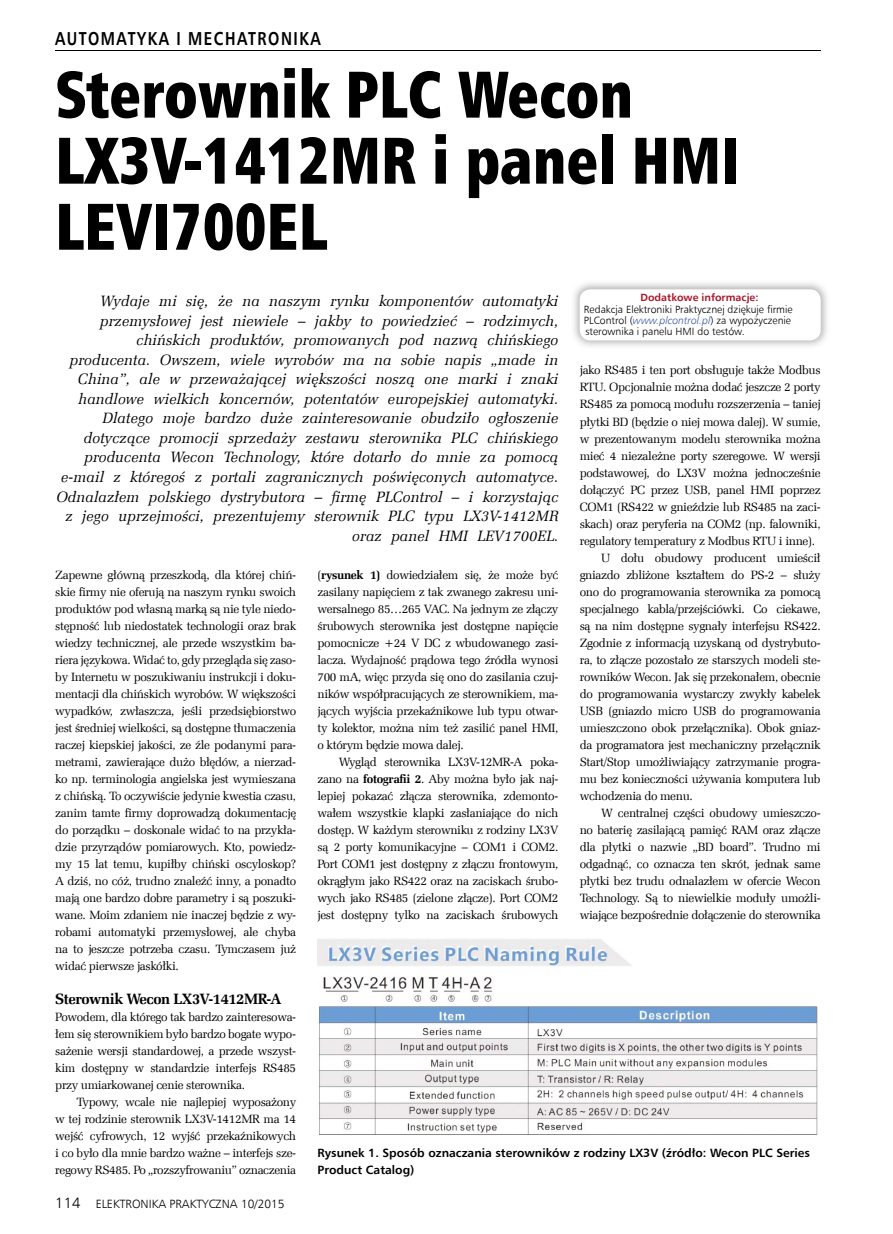
<style>
.page{position:relative;width:893px;height:1234px;background:#fff}
.page>*{position:absolute;margin:0;border:0;box-sizing:border-box;transform-origin:0 0}
.t1{font:66px/66px "Humnst 777 X Blk Cn EU";color:#000;scale:.9 1}
.t2{font:700 18.75px "Humnst 777 EU";letter-spacing:.1em;color:#000;scale:.8 1}
.t3{font:italic 15px/19.5px "Zapf Ellipt EU";letter-spacing:.005em;color:#000;text-align:right}
.t4{font:700 15px "Zapf Ellipt EU";letter-spacing:-.03em;color:#000}
.t5{font:12px/17px "Zapf Ellipt EU";letter-spacing:-.03em;color:#000;text-align:justify}
.t6{font:700 12px/17px "Humnst 777 EU";color:#000}
.t7{font:12px "Humnst 777 Lt EU";color:#000}
.t8{font:10.5px/11.2px "Humnst 777 Lt EU";color:#000}
.t9{font:700 10.5px "Humnst 777 EU";color:#a9132a}
.s1{font-style:italic;color:#3c5ba3}
.s2{font-size:15px}
.s3{font-weight:700}
</style>
<div class="page">
<hr style="left:55px;top:51px;width:766px;height:1px;background:#000">
<img style="left:574px;top:283px;width:253px;height:63px">
<div style="left:580px;top:289px;width:241px;height:51px;background:#fff;border-radius:11px"></div>
<img style="left:317px;top:939px;width:501px;height:196px">
<h2 class="t2" style="left:55px;top:27px;width:333px">AUTOMATYKA I MECHATRONIKA</h2>
<h1 class="t1" style="left:55px;top:62px;width:762px">Sterownik PLC Wecon<br>LX3V-1412MR i panel HMI<br>LEVI700EL</h1>
<p class="t9" style="left:640px;top:291px;width:120px">Dodatkowe informacje:</p>
<p class="t8" style="left:584px;top:303px;width:210px">Redakcja Elektroniki Praktycznej dziękuje firmie<br>PLControl (<span class="s1">www.plcontrol.pl</span>) za wypożyczenie sterownika i panelu HMI do testów.</p>
<p class="t3" style="left:56px;top:292px;width:504px">Wydaje mi się, że na naszym rynku komponentów automatyki przemysłowej jest niewiele – jakby to powiedzieć – rodzimych, chińskich produktów, promowanych pod nazwą chińskiego producenta. Owszem, wiele wyrobów ma na sobie napis „made in China”, ale w przeważającej większości noszą one marki i znaki handlowe wielkich koncernów, potentatów europejskiej automatyki.<br>Dlatego moje bardzo duże zainteresowanie obudziło ogłoszenie dotyczące promocji sprzedaży zestawu sterownika PLC chińskiego producenta Wecon Technology, które dotarło do mnie za pomocą e-mail z któregoś z portali zagranicznych poświęconych automatyce.<br>Odnalazłem polskiego dystrybutora – firmę PLControl – i korzystając z jego uprzejmości, prezentujemy sterownik PLC typu LX3V-1412MR oraz panel HMI LEV1700EL.</p>
<p class="t5" style="left:580px;top:362px;width:242px">jako RS485 i ten port obsługuje także Modbus</p>
<p class="t5" style="left:580px;top:379px;width:242px">RTU. Opcjonalnie można dodać jeszcze 2 porty</p>
<p class="t5" style="left:580px;top:396px;width:242px">RS485 za pomocą modułu rozszerzenia – taniej</p>
<p class="t5" style="left:580px;top:413px;width:242px">płytki BD (będzie o niej mowa dalej). W sumie,</p>
<p class="t5" style="left:580px;top:430px;width:242px">w prezentowanym modelu sterownika można</p>
<p class="t5" style="left:580px;top:447px;width:242px">mieć 4 niezależne porty szeregowe. W wersji</p>
<p class="t5" style="left:580px;top:464px;width:242px">podstawowej, do LX3V można jednocześnie</p>
<p class="t5" style="left:580px;top:481px;width:242px">dołączyć PC przez USB, panel HMI poprzez</p>
<p class="t5" style="left:580px;top:498px;width:242px">COM1 (RS422 w gnieździe lub RS485 na zaci-</p>
<p class="t5" style="left:580px;top:515px;width:242px">skach) oraz peryferia na COM2 (np. falowniki,</p>
<p class="t5" style="left:580px;top:532px;width:237px">regulatory temperatury z Modbus RTU i inne).</p>
<p class="t5" style="left:601px;top:549px;width:221px">U dołu obudowy producent umieścił</p>
<p class="t5" style="left:580px;top:566px;width:242px">gniazdo zbliżone kształtem do PS-2 – służy</p>
<p class="t5" style="left:580px;top:583px;width:242px">ono do programowania sterownika za pomocą</p>
<p class="t5" style="left:580px;top:600px;width:242px">specjalnego kabla/przejściówki. Co ciekawe,</p>
<p class="t5" style="left:580px;top:617px;width:242px">są na nim dostępne sygnały interfejsu RS422.</p>
<p class="t5" style="left:580px;top:634px;width:242px">Zgodnie z informacją uzyskaną od dystrybuto-</p>
<p class="t5" style="left:580px;top:651px;width:242px">ra, to złącze pozostało ze starszych modeli ste-</p>
<p class="t5" style="left:580px;top:668px;width:242px">rowników Wecon. Jak się przekonałem, obecnie</p>
<p class="t5" style="left:580px;top:685px;width:242px">do programowania wystarczy zwykły kabelek</p>
<p class="t5" style="left:580px;top:702px;width:242px">USB (gniazdo micro USB do programowania</p>
<p class="t5" style="left:580px;top:719px;width:242px">umieszczono obok przełącznika). Obok gniaz-</p>
<p class="t5" style="left:580px;top:736px;width:242px">da programatora jest mechaniczny przełącznik</p>
<p class="t5" style="left:580px;top:753px;width:242px">Start/Stop umożliwiający zatrzymanie progra-</p>
<p class="t5" style="left:580px;top:770px;width:242px">mu bez konieczności używania komputera lub</p>
<p class="t5" style="left:580px;top:787px;width:115px">wchodzenia do menu.</p>
<p class="t5" style="left:601px;top:804px;width:221px">W centralnej części obudowy umieszczo-</p>
<p class="t5" style="left:580px;top:821px;width:242px">no baterię zasilającą pamięć RAM oraz złącze</p>
<p class="t5" style="left:580px;top:838px;width:242px">dla płytki o nazwie „BD board”. Trudno mi</p>
<p class="t5" style="left:580px;top:855px;width:242px">odgadnąć, co oznacza ten skrót, jednak same</p>
<p class="t5" style="left:580px;top:872px;width:242px">płytki bez trudu odnalazłem w ofercie Wecon</p>
<p class="t5" style="left:580px;top:889px;width:242px">Technology. Są to niewielkie moduły umożli-</p>
<p class="t5" style="left:580px;top:906px;width:242px">wiające bezpośrednie dołączenie do sterownika</p>
<p class="t5" style="left:55px;top:566px;width:242px">Zapewne główną przeszkodą, dla której chiń&shy;skie firmy nie oferują na naszym rynku swoich produktów pod własną marką są nie tyle niedo&shy;stępność lub niedostatek technologii oraz brak wiedzy technicznej, ale przede wszystkim ba&shy;riera językowa. Widać to, gdy przegląda się zaso&shy;by Internetu w poszukiwaniu instrukcji i doku&shy;mentacji dla chińskich wyrobów. W większości wypadków, zwłaszcza, jeśli przedsiębiorstwo jest średniej wielkości, są dostępne tłumaczenia raczej kiepskiej jakości, ze źle podanymi para&shy;metrami, zawierające dużo błędów, a nierzad&shy;ko np. terminologia angielska jest wymieszana z chińską. To oczywiście jedynie kwestia czasu, zanim tamte firmy doprowadzą dokumentację do porządku – doskonale widać to na przykła&shy;dzie przyrządów pomiarowych. Kto, powiedz&shy;my 15 lat temu, kupiłby chiński oscyloskop?<br>A dziś, no cóż, trudno znaleźć inny, a ponadto mają one bardzo dobre parametry i są poszuki&shy;wane. Moim zdaniem nie inaczej będzie z wy&shy;robami automatyki przemysłowej, ale chyba na to jeszcze potrzeba czasu. Tymczasem już widać pierwsze jaskółki.</p>
<p class="t4" style="left:55px;top:989px;width:227px">Sterownik Wecon LX3V-1412MR-A</p>
<p class="t5" style="left:55px;top:1008px;width:242px">Powodem, dla którego tak bardzo zainteresowa&shy;łem się sterownikiem było bardzo bogate wypo&shy;sażenie wersji standardowej, a przede wszyst&shy;kim dostępny w standardzie interfejs RS485 przy umiarkowanej cenie sterownika.</p>
<p class="t5" style="left:55px;top:1093px;width:242px;text-indent:21px">Typowy, wcale nie najlepiej wyposażony w tej rodzinie sterownik LX3V-1412MR ma 14 wejść cyfrowych, 12 wyjść przekaźnikowych i co było dla mnie bardzo ważne – interfejs sze&shy;regowy RS485. Po „rozszyfrowaniu” oznaczenia</p>
<p class="t7" style="left:55px;top:1196px;width:231px"><span class="s2">114</span> ELEKTRONIKA PRAKTYCZNA 10/2015</p>
<p class="t5" style="left:317px;top:566px;width:242px">(<span class="s3">rysunek 1)</span> dowiedziałem się, że może być zasilany napięciem z tak zwanego zakresu uni&shy;wersalnego 85…265 VAC. Na jednym ze złączy śrubowych sterownika jest dostępne napięcie pomocnicze +24 V DC z wbudowanego zasi&shy;lacza. Wydajność prądowa tego źródła wynosi 700 mA, więc przyda się ono do zasilania czuj&shy;ników współpracujących ze sterownikiem, ma&shy;jących wyjścia przekaźnikowe lub typu otwar&shy;ty kolektor, można nim też zasilić panel HMI, o którym będzie mowa dalej.</p>
<p class="t5" style="left:317px;top:753px;width:242px;text-indent:21px">Wygląd sterownika LX3V-12MR-A poka&shy;zano na <span class="s3">fotografii 2</span>. Aby można było jak naj&shy;lepiej pokazać złącza sterownika, zdemonto&shy;wałem wszystkie klapki zasłaniające do nich dostęp. W każdym sterowniku z rodziny LX3V są 2 porty komunikacyjne – COM1 i COM2.<br>Port COM1 jest dostępny z złączu frontowym, okrągłym jako RS422 oraz na zaciskach śrubo&shy;wych jako RS485 (zielone złącze). Port COM2 jest dostępny tylko na zaciskach śrubowych</p>
<p class="t6" style="left:317px;top:1144px;width:494px">Rysunek 1. Sposób oznaczania sterowników z rodziny LX3V (źródło: Wecon PLC Series<br>Product Catalog)</p>
</div>
